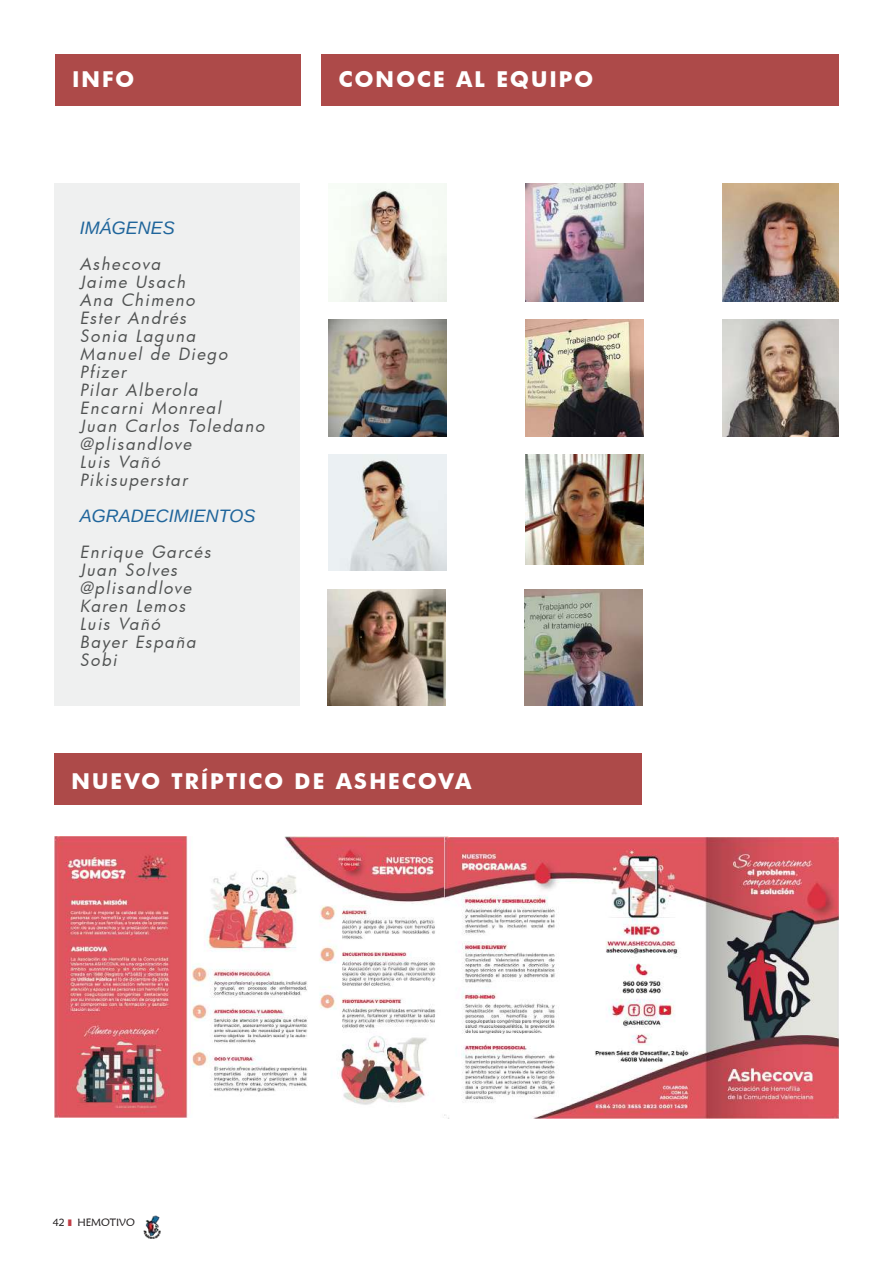
<style>
.page{position:relative;width:893px;height:1263px;background:#fff}
.page>*{position:absolute;margin:0;border:0;box-sizing:border-box;transform-origin:0 0}
.t1{font:700 21px "Futura";letter-spacing:.1em;color:#fff}
.t2{font:italic 18px "Arimo";color:#1f659b}
.t3{font:italic 16.5px/18px "Futura";letter-spacing:.1em;color:#505252}
.t4{font:10.5px "Maiandra GD";color:#231f20}
.s1{color:#c23e46}
</style>
<div class="page">
<div style="left:322px;top:54px;width:517px;height:51px;background:#ad4a49"></div>
<div style="left:55px;top:54px;width:246px;height:51px;background:#ad4a49"></div>
<div style="left:55px;top:753px;width:587px;height:51px;background:#ad4a49"></div>
<img style="left:143px;top:1215px;width:18px;height:23px">
<img style="left:329px;top:184px;width:118px;height:117px">
<img style="left:526px;top:184px;width:118px;height:117px">
<img style="left:723px;top:184px;width:116px;height:117px">
<img style="left:329px;top:319px;width:118px;height:117px">
<img style="left:526px;top:319px;width:118px;height:117px">
<img style="left:723px;top:319px;width:116px;height:117px">
<img style="left:329px;top:454px;width:118px;height:117px">
<img style="left:526px;top:454px;width:118px;height:111px">
<img style="left:328px;top:590px;width:118px;height:116px">
<img style="left:525px;top:590px;width:118px;height:116px">
<img style="left:55px;top:837px;width:394px;height:280px">
<img style="left:445px;top:838px;width:394px;height:280px">
<div style="left:54px;top:184px;width:246px;height:522px;background:#eff0f0"></div>
<p class="t1" style="left:72px;top:64px;width:63px">INFO</p>
<p class="t1" style="left:339px;top:64px;width:256px">CONOCE AL EQUIPO</p>
<p class="t2" style="left:80px;top:216px;width:97px">IMÁGENES</p>
<p class="t3" style="left:80px;top:255px;width:186px">Ashecova<br>Jaime Usach<br>Ana Chimeno<br>Ester Andrés<br>Sonia Laguna<br>Manuel de Diego<br>Pfizer<br>Pilar Alberola<br>Encarni Monreal<br>Juan Carlos Toledano @plisandlove<br>Luis Vañó<br>Pikisuperstar</p>
<p class="t2" style="left:80px;top:504px;width:177px">AGRADECIMIENTOS</p>
<p class="t3" style="left:80px;top:543px;width:132px">Enrique Garcés<br>Juan Solves @plisandlove<br>Karen Lemos<br>Luis Vañó<br>Bayer España<br>Sobi</p>
<p class="t1" style="left:72px;top:766px;width:401px">NUEVO TRÍPTICO DE ASHECOVA</p>
<p class="t4" style="left:53px;top:1215px;width:83px">42 <span class="s1">┃</span> HEMOTIVO</p>
</div>
